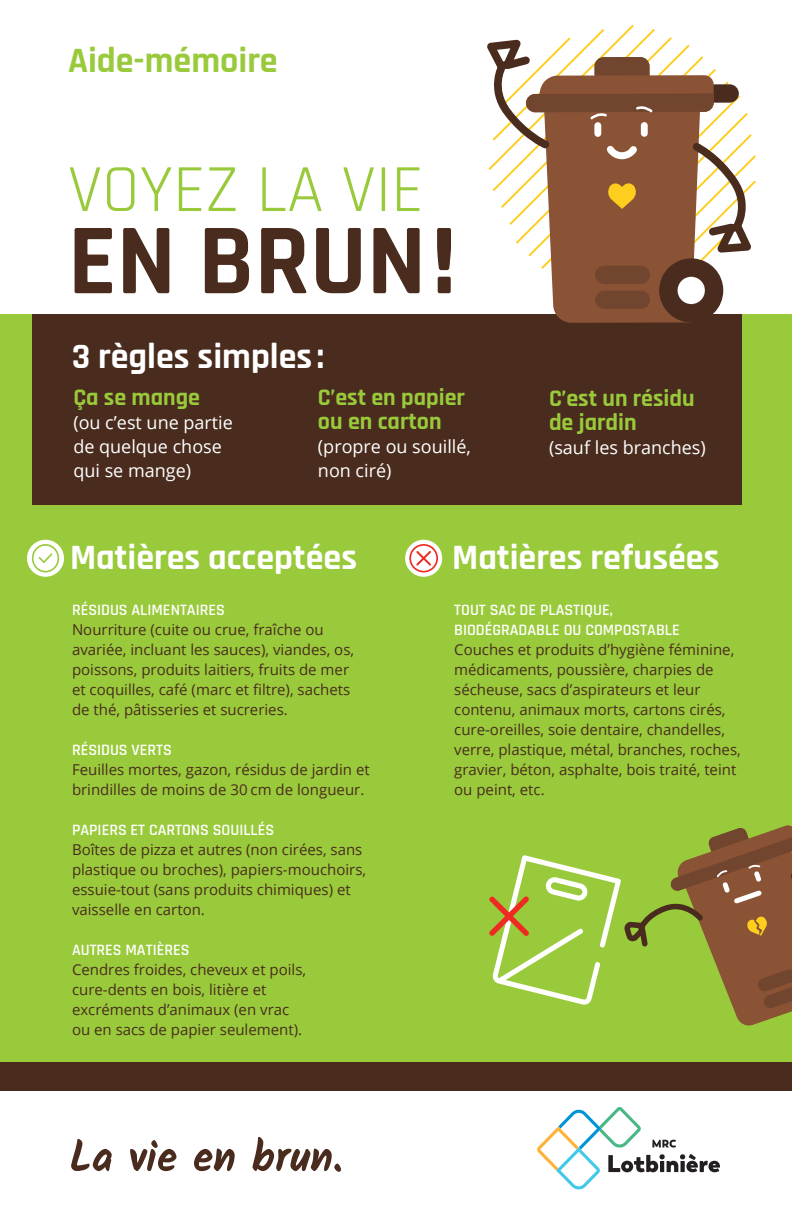
<style>
.page{position:relative;width:792px;height:1224px;background:#fff}
.page>*{position:absolute;margin:0;border:0;box-sizing:border-box;transform-origin:0 0}
.t1{font:700 101.4px "Rajdhani";color:#4a2c1e}
.t2{font:68px "Rajdhani";color:#99ca3b}
.t3{font:700 36px "Rajdhani";color:#fff}
.t4{font:700 36px "Rajdhani";color:#99ca3b}
.t5{font:700 24px/24px "Rajdhani";color:#99ca3b}
.t6{font:18px/24px "Open Sans";color:#fff}
.t7{font:600 16px "Rajdhani";color:#fff}
.t8{font:15px/20px "Open Sans";color:#4a2c1e}
</style>
<div class="page">
<div style="left:0;top:0;width:792px;height:1090px;background:#99ca3b"></div>
<div style="left:0;top:1062px;width:792px;height:28px;background:#4a2c1e"></div>
<div style="left:0;top:0;width:792px;height:314px;background:#fff"></div>
<div style="left:32px;top:314px;width:710px;height:191px;background:#4a2c1e"></div>
<svg style="left:27px;top:540px;width:37px;height:37px"></svg>
<div style="left:405px;top:540px;width:37px;height:37px;background:#fff;border-radius:50%"></div>
<svg style="left:71px;top:1139px;width:41px;height:32px"></svg>
<svg style="left:130px;top:1140px;width:46px;height:31px"></svg>
<svg style="left:194px;top:1149px;width:41px;height:22px"></svg>
<svg style="left:253px;top:1137px;width:88px;height:35px"></svg>
<svg style="left:487px;top:25px;width:269px;height:298px"></svg>
<svg style="left:489px;top:825px;width:303px;height:201px"></svg>
<svg style="left:32px;top:544px;width:27px;height:28px"></svg>
<svg style="left:409px;top:544px;width:29px;height:28px"></svg>
<svg style="left:537px;top:1107px;width:183px;height:82px"></svg>
<p class="t4" style="left:68px;top:39px;width:211px">Aide-mémoire</p>
<p class="t2" style="left:68px;top:151px;width:357px">VOYEZ LA VIE</p>
<p class="t1" style="left:68px;top:199px;width:390px">EN BRUN!</p>
<p class="t3" style="left:72px;top:335px;width:254px">3 règles simples :</p>
<p class="t5" style="left:73px;top:386px;width:128px">Ça se mange</p>
<p class="t6" style="left:73px;top:410px;width:161px">(ou c’est une partie de quelque chose qui se mange)</p>
<p class="t5" style="left:318px;top:386px;width:148px">C’est en papier ou en carton</p>
<p class="t6" style="left:318px;top:434px;width:155px">(propre ou souillé, non ciré)</p>
<p class="t5" style="left:549px;top:387px;width:147px">C’est un résidu de jardin</p>
<p class="t6" style="left:549px;top:435px;width:158px">(sauf les branches)</p>
<p class="t3" style="left:70px;top:536px;width:289px">Matières acceptées</p>
<p class="t3" style="left:452px;top:536px;width:269px">Matières refusées</p>
<p class="t7" style="left:72px;top:600px;width:154px">RÉSIDUS ALIMENTAIRES</p>
<p class="t8" style="left:72px;top:619px;width:284px">Nourriture (cuite ou crue, fraîche ou avariée, incluant les sauces), viandes, os, poissons, produits laitiers, fruits de mer</p>
<p class="t8" style="left:72px;top:679px;width:280px">et coquilles, café (marc et filtre), sachets</p>
<p class="t8" style="left:72px;top:699px;width:217px">de thé, pâtisseries et sucreries.</p>
<p class="t7" style="left:72px;top:740px;width:101px">RÉSIDUS VERTS</p>
<p class="t8" style="left:72px;top:759px;width:299px">Feuilles mortes, gazon, résidus de jardin et brindilles de moins de 30 cm de longueur.</p>
<p class="t7" style="left:72px;top:820px;width:204px">PAPIERS ET CARTONS SOUILLÉS</p>
<p class="t8" style="left:72px;top:839px;width:296px">Boîtes de pizza et autres (non cirées, sans plastique ou broches), papiers-mouchoirs, essuie-tout (sans produits chimiques) et vaisselle en carton.</p>
<p class="t7" style="left:72px;top:940px;width:119px">AUTRES MATIÈRES</p>
<p class="t8" style="left:72px;top:959px;width:236px">Cendres froides, cheveux et poils,</p>
<p class="t8" style="left:72px;top:979px;width:232px">cure-dents en bois, litière et excréments d’animaux (en vrac ou en sacs de papier seulement).</p>
<p class="t7" style="left:454px;top:600px;width:160px">TOUT SAC DE PLASTIQUE,</p>
<p class="t7" style="left:454px;top:620px;width:227px">BIODÉGRADABLE OU COMPOSTABLE</p>
<p class="t8" style="left:454px;top:639px;width:288px">Couches et produits d’hygiène féminine, médicaments, poussière, charpies de sécheuse, sacs d’aspirateurs et leur contenu, animaux morts, cartons cirés, cure-oreilles, soie dentaire, chandelles, verre, plastique, métal, branches, roches, gravier, béton, asphalte, bois traité, teint ou peint, etc.</p>
</div>
